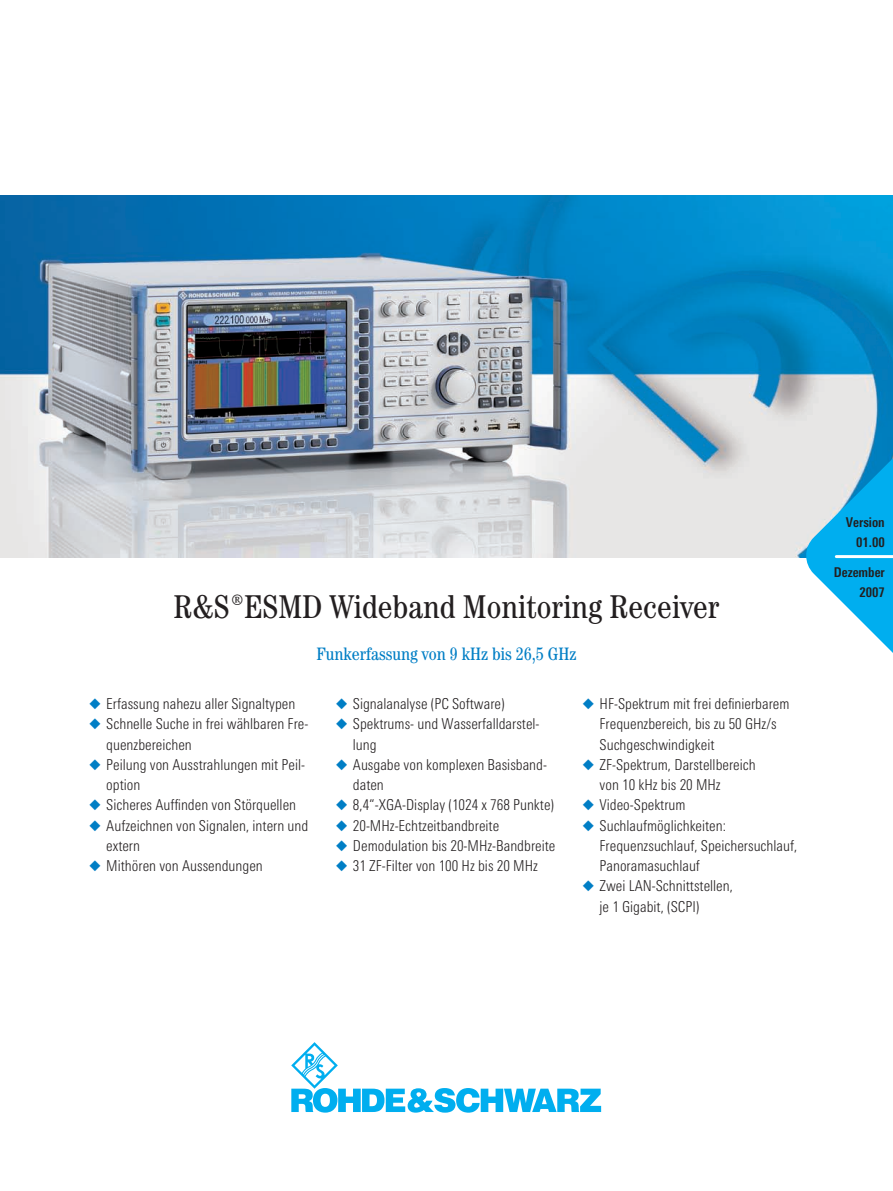
<style>
.page{position:relative;width:893px;height:1191px;background:#fff}
.page>*{position:absolute;margin:0;border:0;box-sizing:border-box;transform-origin:0 0}
.t1{font:condensed 33px "Century";color:#231f20}
.t2{font:condensed 18px "Century";color:#007ec5}
.t3{font:300 15px/20.2px "RS Univers Cond";color:#231f20}
.t4{font:700 13.5px/20.2px "RS Univers Cond";color:#231f20;text-align:right}
.s1{color:#007ec5}
</style>
<div class="page">
<img style="left:0;top:196px;width:893px;height:361px">
<svg style="left:804px;top:446px;width:89px;height:207px"></svg>
<hr style="left:836px;top:555px;width:57px;height:3px;background:#fff">
<svg style="left:291px;top:1042px;width:310px;height:70px"></svg>
<h1 class="t1" style="left:174px;top:587px;width:547px">¸ESMD Wideband Monitoring Receiver</h1>
<p class="t2" style="left:316px;top:643px;width:262px">Funkerfassung von 9 kHz bis 26,5 GHz</p>
<p class="t3" style="left:89px;top:693px;width:208px"><span class="s1">◆</span> Erfassung nahezu aller Signaltypen</p>
<p class="t3" style="left:106px;top:714px;width:204px;text-indent:-17px"><span class="s1">◆</span> Schnelle Suche in frei wählbaren Fre&shy;quenzbereichen</p>
<p class="t3" style="left:106px;top:754px;width:200px;text-indent:-17px"><span class="s1">◆</span> Peilung von Ausstrahlungen mit Peil&shy;option</p>
<p class="t3" style="left:89px;top:795px;width:208px"><span class="s1">◆</span> Sicheres Auffinden von Störquellen</p>
<p class="t3" style="left:106px;top:815px;width:204px;text-indent:-17px"><span class="s1">◆</span> Aufzeichnen von Signalen, intern und extern</p>
<p class="t3" style="left:89px;top:855px;width:175px"><span class="s1">◆</span> Mithören von Aussendungen</p>
<p class="t3" style="left:336px;top:693px;width:170px"><span class="s1">◆</span> Signalanalyse (PC Software)</p>
<p class="t3" style="left:353px;top:714px;width:188px;text-indent:-17px"><span class="s1">◆</span> Spektrums- und Wasserfalldarstel&shy;lung</p>
<p class="t3" style="left:353px;top:754px;width:196px;text-indent:-17px"><span class="s1">◆</span> Ausgabe von komplexen Basisband&shy;daten</p>
<p class="t3" style="left:336px;top:795px;width:220px"><span class="s1">◆</span> 8,4“-XGA-Display (1024 x 768 Punkte)</p>
<p class="t3" style="left:336px;top:815px;width:165px"><span class="s1">◆</span> 20-MHz-Echtzeitbandbreite</p>
<p class="t3" style="left:336px;top:835px;width:221px"><span class="s1">◆</span> Demodulation bis 20-MHz-Bandbreite</p>
<p class="t3" style="left:336px;top:855px;width:203px"><span class="s1">◆</span> 31 ZF-Filter von 100 Hz bis 20 MHz</p>
<p class="t3" style="left:600px;top:693px;width:191px;text-indent:-17px"><span class="s1">◆</span> HF-Spektrum mit frei definierbarem<br>Frequenzbereich, bis zu 50 GHz/s<br>Suchgeschwindigkeit</p>
<p class="t3" style="left:600px;top:754px;width:158px;text-indent:-17px"><span class="s1">◆</span> ZF-Spektrum, Darstellbereich von 10 kHz bis 20 MHz</p>
<p class="t3" style="left:583px;top:795px;width:105px"><span class="s1">◆</span> Video-Spektrum</p>
<p class="t3" style="left:600px;top:815px;width:199px;text-indent:-17px"><span class="s1">◆</span> Suchlaufmöglichkeiten:<br>Frequenzsuchlauf, Speichersuchlauf,<br>Panoramasuchlauf</p>
<p class="t3" style="left:600px;top:876px;width:135px;text-indent:-17px"><span class="s1">◆</span> Zwei LAN-Schnittstellen, je 1 Gigabit, (SCPI)</p>
<p class="t4" style="left:846px;top:511px;width:40px">Version<br>01.00</p>
<p class="t4" style="left:834px;top:562px;width:52px">Dezember</p>
<p class="t4" style="left:859px;top:582px;width:27px">2007</p>
</div>
